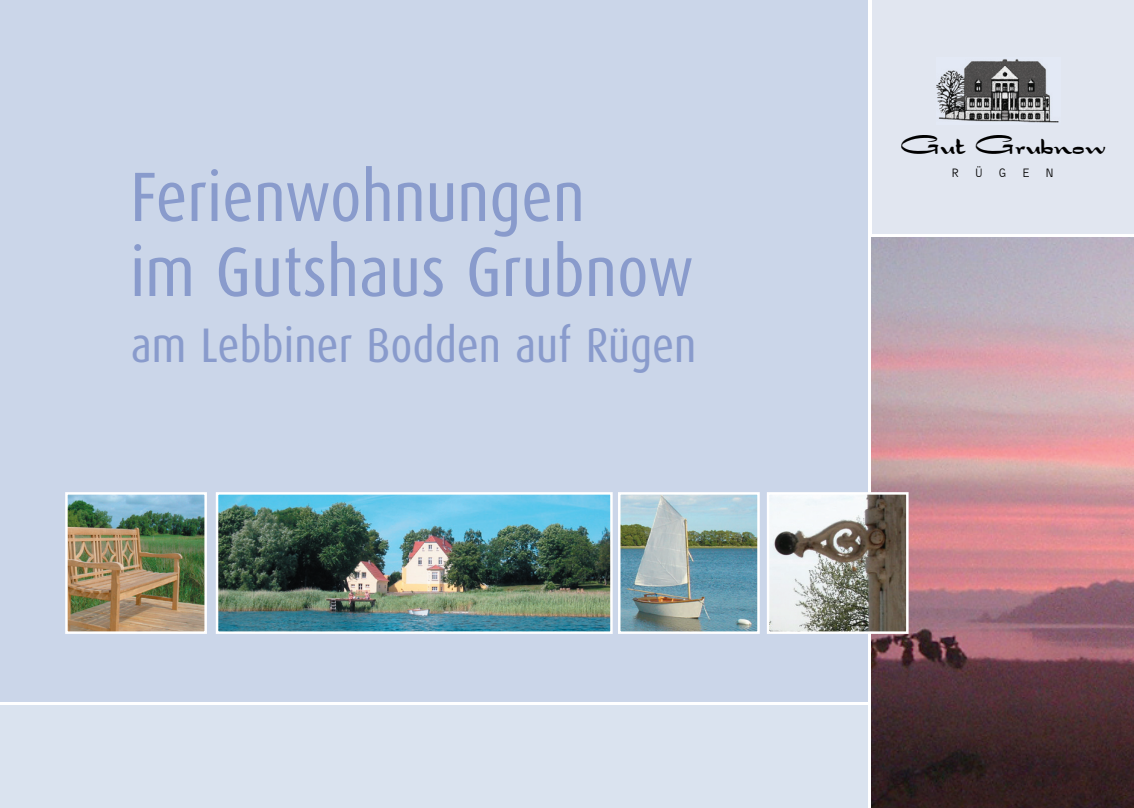
<style>
.page{position:relative;width:1134px;height:808px;background:#fff}
.page>*{position:absolute;margin:0;border:0;box-sizing:border-box;transform-origin:0 0}
.t1{font:70px/75px "Dax Condensed";color:#899bcc}
.t2{font:48.5px "Dax Condensed";color:#899bcc}
.t3{font:25px "Dragonwick";color:#000}
.t4{font:12.5px "Bell Gothic BT";letter-spacing:1.2em;color:#000}
</style>
<div class="page">
<div style="left:0;top:0;width:868px;height:702px;background:#cbd6e9"></div>
<div style="left:872px;top:0;width:262px;height:234px;background:#e1e6f0"></div>
<div style="left:0;top:706px;width:868px;height:102px;background:#dae3ef"></div>
<img style="left:216px;top:492px;width:397px;height:142px">
<img style="left:618px;top:492px;width:142px;height:142px">
<img style="left:65px;top:492px;width:142px;height:142px">
<img style="left:937px;top:59px;width:122px;height:64px">
<img style="left:872px;top:237px;width:262px;height:571px">
<svg style="left:767px;top:492px;width:141px;height:142px;background:#a4a19b"></svg>
<p class="t1" style="left:130px;top:160px;width:565px">Ferienwohnungen<br>im Gutshaus Grubnow</p>
<p class="t2" style="left:131px;top:319px;width:567px">am Lebbiner Bodden auf Rügen</p>
<p class="t3" style="left:899px;top:135px;width:208px">Gut Grubnow</p>
<p class="t4" style="left:951px;top:165px;width:105px">RÜGEN</p>
</div>
